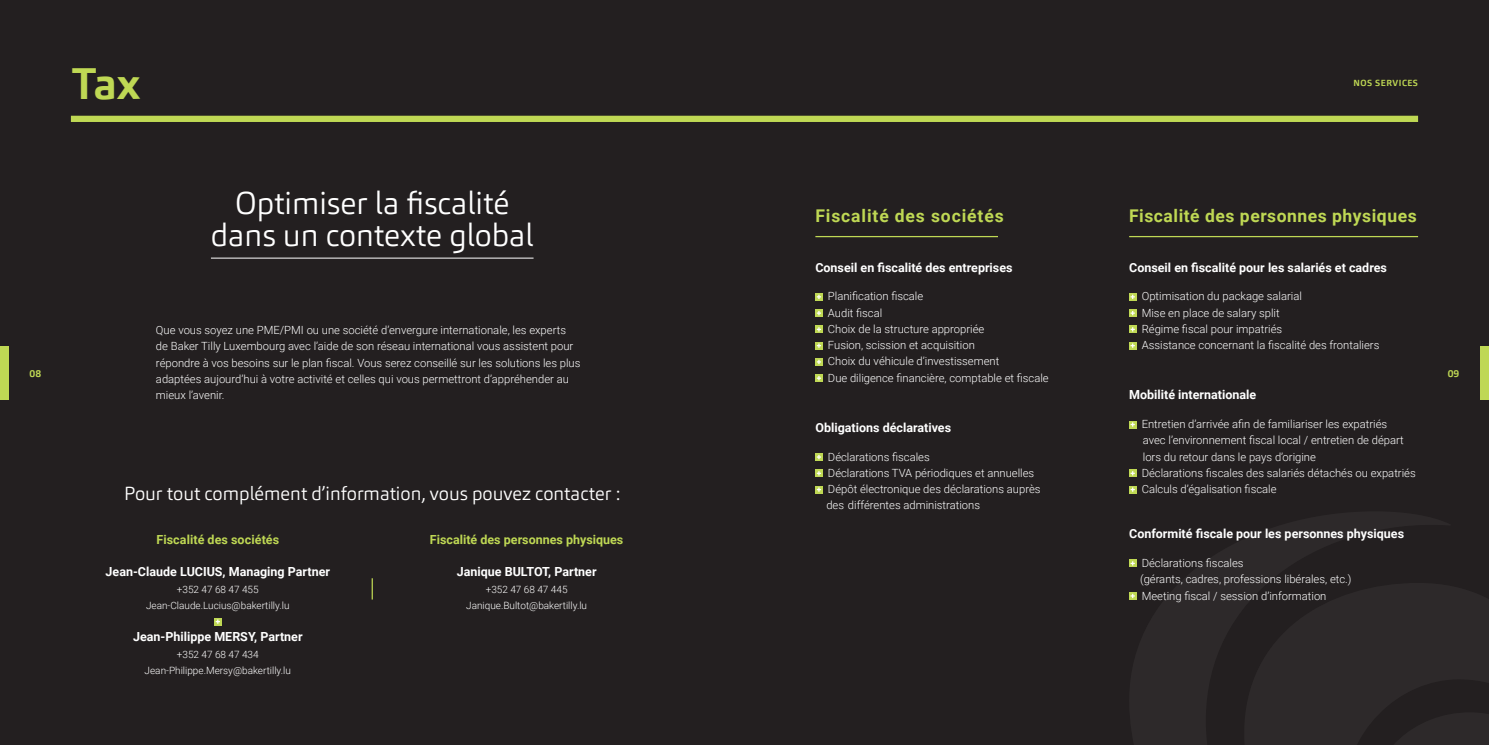
<style>
.page{position:relative;width:1489px;height:745px;background:#fff}
.page>*{position:absolute;margin:0;border:0;box-sizing:border-box;transform-origin:0 0}
.t1{font:700 43.75px "Carnac W03";color:#bfd854}
.t2{font:300 31.25px "Carnac";color:#fff}
.t3{font:300 18.75px "Carnac";color:#fff}
.t4{font:700 17.5px "Roboto";letter-spacing:.03em;color:#bfd854}
.t5{font:700 17.5px "Roboto";letter-spacing:.05em;color:#bfd854}
.t6{font:700 12.5px "Roboto";color:#fff}
.t7{font:700 12.5px "Roboto";color:#bfd854}
.t8{font:300 11.25px/16.2px "Roboto";color:#fff}
.t9{font:300 10px "Roboto";color:#fff}
.t10{font:700 10px "Carnac W03";color:#bfd854}
.t11{font:700 8.75px "Carnac W03";letter-spacing:.06em;color:#bfd854}
</style>
<div class="page">
<div style="left:0;top:0;width:1488px;height:744px;background:#231f20"></div>
<div style="left:71px;top:116px;width:1346px;height:6px;background:#bfd854"></div>
<svg style="left:214px;top:618px;width:7px;height:6px"></svg>
<svg style="left:216px;top:619px;width:4px;height:4px"></svg>
<hr style="left:815px;top:236px;width:182px;height:1px;background:#bfd854">
<hr style="left:1129px;top:236px;width:288px;height:1px;background:#bfd854">
<div style="left:0;top:345px;width:9px;height:54px;background:#bfd854"></div>
<div style="left:815px;top:293px;width:7px;height:7px;background:#bfd854"></div>
<svg style="left:816px;top:294px;width:5px;height:5px"></svg>
<div style="left:815px;top:309px;width:7px;height:7px;background:#bfd854"></div>
<svg style="left:816px;top:311px;width:5px;height:4px"></svg>
<svg style="left:815px;top:325px;width:7px;height:8px"></svg>
<svg style="left:816px;top:327px;width:5px;height:4px"></svg>
<svg style="left:815px;top:342px;width:7px;height:7px"></svg>
<svg style="left:816px;top:343px;width:5px;height:4px"></svg>
<div style="left:815px;top:358px;width:7px;height:7px;background:#bfd854"></div>
<svg style="left:816px;top:359px;width:5px;height:5px"></svg>
<div style="left:815px;top:374px;width:7px;height:7px;background:#bfd854"></div>
<svg style="left:816px;top:376px;width:5px;height:4px"></svg>
<div style="left:815px;top:453px;width:7px;height:7px;background:#bfd854"></div>
<svg style="left:816px;top:455px;width:5px;height:4px"></svg>
<div style="left:815px;top:469px;width:7px;height:7px;background:#bfd854"></div>
<svg style="left:816px;top:471px;width:5px;height:4px"></svg>
<svg style="left:815px;top:486px;width:7px;height:7px"></svg>
<svg style="left:816px;top:487px;width:5px;height:4px"></svg>
<svg style="left:1129px;top:293px;width:7px;height:7px"></svg>
<svg style="left:1130px;top:294px;width:4px;height:5px"></svg>
<svg style="left:1129px;top:309px;width:7px;height:7px"></svg>
<svg style="left:1130px;top:311px;width:4px;height:4px"></svg>
<svg style="left:1129px;top:325px;width:7px;height:8px"></svg>
<svg style="left:1130px;top:327px;width:4px;height:4px"></svg>
<svg style="left:1129px;top:342px;width:7px;height:7px"></svg>
<svg style="left:1130px;top:343px;width:4px;height:4px"></svg>
<svg style="left:1129px;top:421px;width:7px;height:7px"></svg>
<svg style="left:1130px;top:422px;width:4px;height:4px"></svg>
<svg style="left:1129px;top:469px;width:7px;height:7px"></svg>
<svg style="left:1130px;top:471px;width:4px;height:4px"></svg>
<svg style="left:1129px;top:486px;width:7px;height:7px"></svg>
<svg style="left:1130px;top:487px;width:4px;height:4px"></svg>
<svg style="left:1129px;top:559px;width:7px;height:7px"></svg>
<svg style="left:1130px;top:561px;width:4px;height:4px"></svg>
<svg style="left:1129px;top:592px;width:7px;height:7px"></svg>
<svg style="left:1130px;top:593px;width:4px;height:4px"></svg>
<div style="left:1479px;top:345px;width:9px;height:54px;background:#bfd854"></div>
<hr style="left:211px;top:257px;width:322px;height:1px;background:#fff">
<hr style="left:371px;top:578px;width:2px;height:21px;background:#bfd854">
<p class="t1" style="left:71px;top:56px;width:71px">Tax</p>
<p class="t11" style="left:1353px;top:77px;width:66px">NOS SERVICES</p>
<p class="t10" style="left:30px;top:367px;width:13px">08</p>
<p class="t2" style="left:235px;top:183px;width:276px">Optimiser la fiscalité</p>
<p class="t2" style="left:211px;top:215px;width:324px">dans un contexte global</p>
<p class="t8" style="left:156px;top:321px;width:426px">Que vous soyez une PME/PMI ou une société d’envergure internationale, les experts de Baker Tilly Luxembourg avec l’aide de son réseau international vous assistent pour répondre à vos besoins sur le plan fiscal. Vous serez conseillé sur les solutions les plus adaptées aujourd’hui à votre activité et celles qui vous permettront d’appréhender au mieux l’avenir.</p>
<p class="t3" style="left:124px;top:481px;width:497px">Pour tout complément d’information, vous pouvez contacter :</p>
<p class="t7" style="left:156px;top:530px;width:124px">Fiscalité des sociétés</p>
<p class="t6" style="left:106px;top:562px;width:226px">Jean-Claude LUCIUS, Managing Partner</p>
<p class="t9" style="left:177px;top:581px;width:83px">+352 47 68 47 455</p>
<p class="t9" style="left:146px;top:598px;width:145px">Jean-Claude.Lucius@bakertilly.lu</p>
<p class="t6" style="left:133px;top:627px;width:171px">Jean-Philippe MERSY, Partner</p>
<p class="t9" style="left:177px;top:646px;width:83px">+352 47 68 47 434</p>
<p class="t9" style="left:145px;top:663px;width:148px">Jean-Philippe.Mersy@bakertilly.lu</p>
<p class="t7" style="left:430px;top:530px;width:195px">Fiscalité des personnes physiques</p>
<p class="t6" style="left:457px;top:562px;width:141px">Janique BULTOT, Partner</p>
<p class="t9" style="left:485px;top:581px;width:83px">+352 47 68 47 445</p>
<p class="t9" style="left:466px;top:598px;width:122px">Janique.Bultot@bakertilly.lu</p>
<p class="t5" style="left:815px;top:204px;width:190px">Fiscalité des sociétés</p>
<p class="t4" style="left:1129px;top:204px;width:289px">Fiscalité des personnes physiques</p>
<p class="t6" style="left:815px;top:258px;width:199px">Conseil en fiscalité des entreprises</p>
<p class="t8" style="left:828px;top:287px;width:97px">Planification fiscale</p>
<p class="t8" style="left:828px;top:304px;width:56px">Audit fiscal</p>
<p class="t8" style="left:828px;top:320px;width:158px">Choix de la structure appropriée</p>
<p class="t8" style="left:828px;top:336px;width:148px">Fusion, scission et acquisition</p>
<p class="t8" style="left:828px;top:352px;width:173px">Choix du véhicule d’investissement</p>
<p class="t8" style="left:828px;top:369px;width:222px">Due diligence financière, comptable et fiscale</p>
<p class="t6" style="left:815px;top:418px;width:137px">Obligations déclaratives</p>
<p class="t8" style="left:828px;top:447px;width:103px">Déclarations fiscales</p>
<p class="t8" style="left:828px;top:464px;width:208px">Déclarations TVA périodiques et annuelles</p>
<p class="t8" style="left:828px;top:480px;width:214px">Dépôt électronique des déclarations auprès</p>
<p class="t8" style="left:826px;top:496px;width:155px">des différentes administrations</p>
<p class="t6" style="left:1129px;top:258px;width:259px">Conseil en fiscalité pour les salariés et cadres</p>
<p class="t8" style="left:1141px;top:287px;width:162px">Optimisation du package salarial</p>
<p class="t8" style="left:1141px;top:304px;width:139px">Mise en place de salary split</p>
<p class="t8" style="left:1141px;top:320px;width:142px">Régime fiscal pour impatriés</p>
<p class="t8" style="left:1141px;top:336px;width:239px">Assistance concernant la fiscalité des frontaliers</p>
<p class="t6" style="left:1129px;top:386px;width:129px">Mobilité internationale</p>
<p class="t8" style="left:1141px;top:415px;width:247px">Entretien d’arrivée afin de familiariser les expatriés</p>
<p class="t8" style="left:1142px;top:431px;width:262px">avec l’environnement fiscal local / entretien de départ</p>
<p class="t8" style="left:1142px;top:447px;width:175px">lors du retour dans le pays d’origine</p>
<p class="t8" style="left:1141px;top:464px;width:275px">Déclarations fiscales des salariés détachés ou expatriés</p>
<p class="t8" style="left:1141px;top:480px;width:136px">Calculs d’égalisation fiscale</p>
<p class="t6" style="left:1129px;top:524px;width:276px">Conformité fiscale pour les personnes physiques</p>
<p class="t8" style="left:1141px;top:554px;width:103px">Déclarations fiscales</p>
<p class="t8" style="left:1139px;top:570px;width:213px">(gérants, cadres, professions libérales, etc.)</p>
<p class="t8" style="left:1141px;top:586px;width:186px">Meeting fiscal / session d’information</p>
<p class="t10" style="left:1447px;top:367px;width:13px">09</p>
</div>
